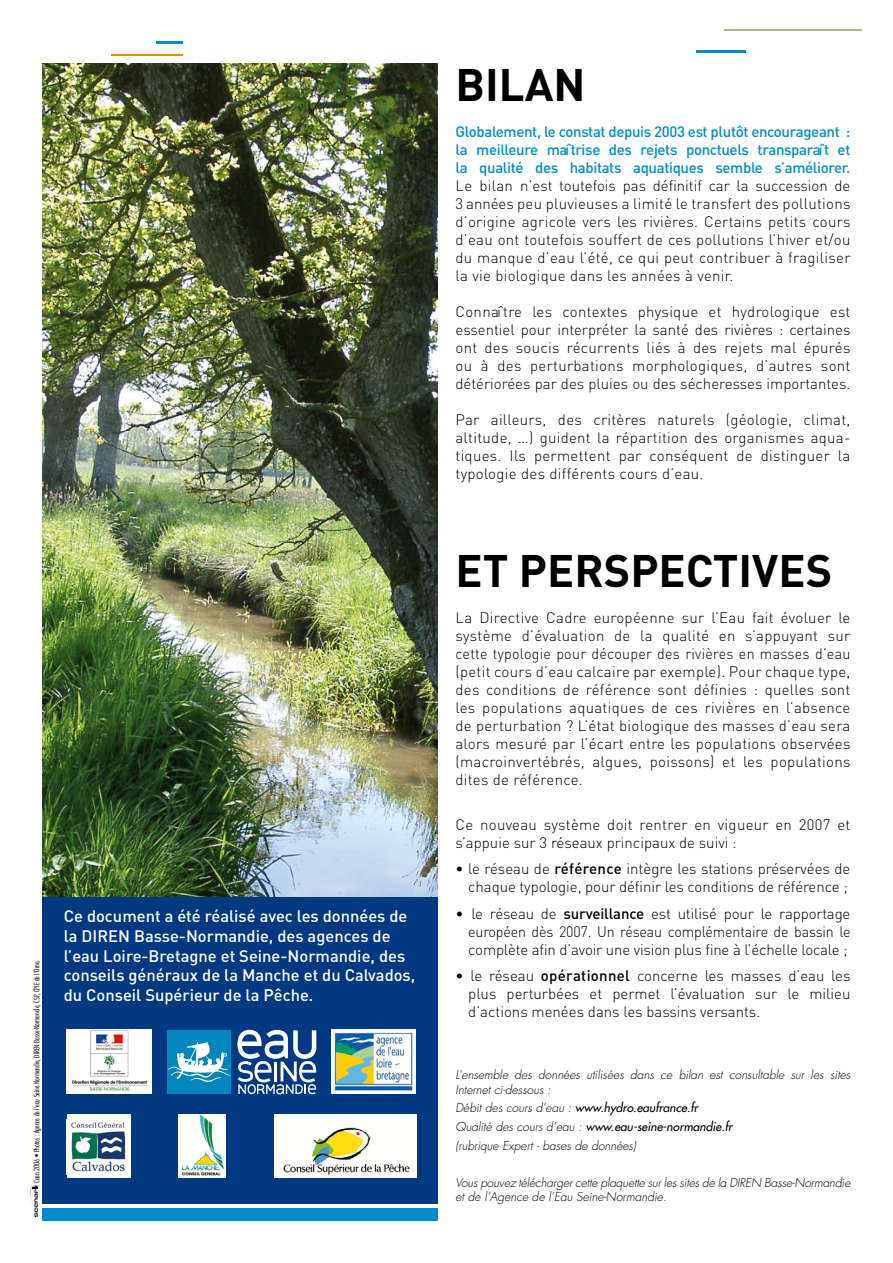
<style>
.page{position:relative;width:893px;height:1263px;background:#fff}
.page>*{position:absolute;margin:0;border:0;box-sizing:border-box;transform-origin:0 0}
.t1{font:700 45px "DIN";color:#000}
.t2{font:500 16.5px/19.8px "DIN";color:#fff}
.t3{font:300 15px/18px "DIN";color:#000;text-align:justify}
.t4{font:500 15px/18px "DIN";letter-spacing:-.025em;color:#008dc9;text-align:justify}
.t5{font:italic 300 12px/14.4px "Futura";color:#000}
.t6{font:300 condensed 7.5px "Futura";color:#000}
.s1{font-weight:500}
.s2{font-weight:400}
</style>
<div class="page">
<hr style="left:696px;top:50px;width:49px;height:2px;background:#008dc9">
<hr style="left:156px;top:41px;width:27px;height:3px;background:#008dc9">
<hr style="left:725px;top:29px;width:137px;height:2px;background:#a6bb83">
<hr style="left:111px;top:54px;width:72px;height:1px;background:#dd920a">
<img style="left:43px;top:64px;width:394px;height:833px">
<div style="left:43px;top:1208px;width:395px;height:13px;background:#008dc9"></div>
<div style="left:43px;top:897px;width:395px;height:306px;background:#003882"></div>
<img style="left:274px;top:1114px;width:143px;height:64px">
<div style="left:67px;top:1114px;width:63px;height:64px;background:#fff"></div>
<img style="left:71px;top:1122px;width:55px;height:50px">
<img style="left:179px;top:1114px;width:47px;height:64px">
<img style="left:67px;top:1030px;width:85px;height:63px">
<img style="left:332px;top:1030px;width:84px;height:63px">
<div style="left:167px;top:1030px;width:64px;height:64px;background:#0085bd"></div>
<svg style="left:237px;top:1030px;width:79px;height:64px"></svg>
<hr style="left:274px;top:1061px;width:3px;height:20px;background:#fff">
<svg style="left:168px;top:1042px;width:63px;height:40px"></svg>
<svg style="left:30px;top:1185px;width:8px;height:32px"></svg>
<p class="t6" style="left:32px;top:1183px;width:225px;rotate:-90deg">Caen 2006 • Photos : Agence de l’eau Seine Normandie, DIREN Basse-Normandie, CSP, CPIE de l’Orne.</p>
<p class="t2" style="left:64px;top:905px;width:353px">Ce document a été réalisé avec les données de la DIREN Basse-Normandie, des agences de l’eau Loire-Bretagne et Seine-Normandie, des conseils généraux de la Manche et du Calvados, du Conseil Supérieur de la Pêche.</p>
<h1 class="t1" style="left:455px;top:56px;width:54px">BILAN</h1>
<p class="t4" style="left:455px;top:122px;width:396px">Globalement, le constat depuis 2003 est plutôt encourageant : la meilleure maîtrise des rejets ponctuels transparaît et la qualité des habitats aquatiques semble s’améliorer.</p>
<p class="t3" style="left:455px;top:177px;width:396px">Le bilan n’est toutefois pas définitif car la succession de 3 années peu pluvieuses a limité le transfert des pollutions d’origine agricole vers les rivières. Certains petits cours d’eau ont toutefois souffert de ces pollutions l’hiver et/ou du manque d’eau l’été, ce qui peut contribuer à fragiliser la vie biologique dans les années à venir.</p>
<p class="t3" style="left:455px;top:303px;width:396px">Connaître les contextes physique et hydrologique est essentiel pour interpréter la santé des rivières : certaines ont des soucis récurrents liés à des rejets mal épurés ou à des perturbations morphologiques, d’autres sont détériorées par des pluies ou des sécheresses importantes.</p>
<p class="t3" style="left:455px;top:411px;width:396px">Par ailleurs, des critères naturels (géologie, climat, altitude, …) guident la répartition des organismes aqua&shy;tiques. Ils permettent par conséquent de distinguer la typologie des différents cours d’eau.</p>
<h1 class="t1" style="left:455px;top:542px;width:119px">ET PERS</h1>
<h1 class="t1" style="left:630px;top:542px;width:107px">PECTIVES</h1>
<p class="t3" style="left:455px;top:609px;width:396px">La Directive Cadre européenne sur l’Eau fait évoluer le système d’évaluation de la qualité en s’appuyant sur cette typologie pour découper des rivières en masses d’eau (petit cours d’eau calcaire par exemple). Pour chaque type, des conditions de référence sont définies : quelles sont les populations aquatiques de ces rivières en l’absence de perturbation ? L’état biologique des masses d’eau sera alors mesuré par l’écart entre les populations observées (macroinvertébrés, algues, poissons) et les populations dites de référence.</p>
<p class="t3" style="left:455px;top:815px;width:396px">Ce nouveau système doit rentrer en vigueur en 2007 et s’appuie sur 3 réseaux principaux de suivi :</p>
<p class="t3" style="left:455px;top:860px;width:396px;text-align:right">• le réseau de <span class="s1">référence</span> intègre les stations préservées de chaque typologie, pour définir les conditions de référence ;</p>
<p class="t3" style="left:468px;top:904px;width:384px;text-indent:-13px">• le réseau de <span class="s1">surveillance</span> est utilisé pour le rapportage européen dès 2007. Un réseau complémentaire de bassin le complète afin d’avoir une vision plus fine à l’échelle locale ;</p>
<p class="t3" style="left:468px;top:967px;width:384px;text-indent:-13px">• le réseau <span class="s1">opérationnel</span> concerne les masses d’eau les plus perturbées et permet l’évaluation sur le milieu d’actions menées dans les bassins versants.</p>
<p class="t5" style="left:455px;top:1068px;width:396px">L’ensemble des données utilisées dans ce bilan est consultable sur les sites<br>Internet ci-dessous :</p>
<p class="t5" style="left:455px;top:1099px;width:278px;line-height:18.6px">Débit des cours d’eau : <span class="s2">www.hydro.eaufrance.fr<br></span>Qualité des cours d’eau : <span class="s2">www.eau-seine-normandie.fr </span>(rubrique Expert - bases de données)</p>
<p class="t5" style="left:455px;top:1175px;width:396px">Vous pouvez télécharger cette plaquette sur les sites de la DIREN Basse-Normandie et de l’Agence de l’Eau Seine-Normandie.</p>
</div>
